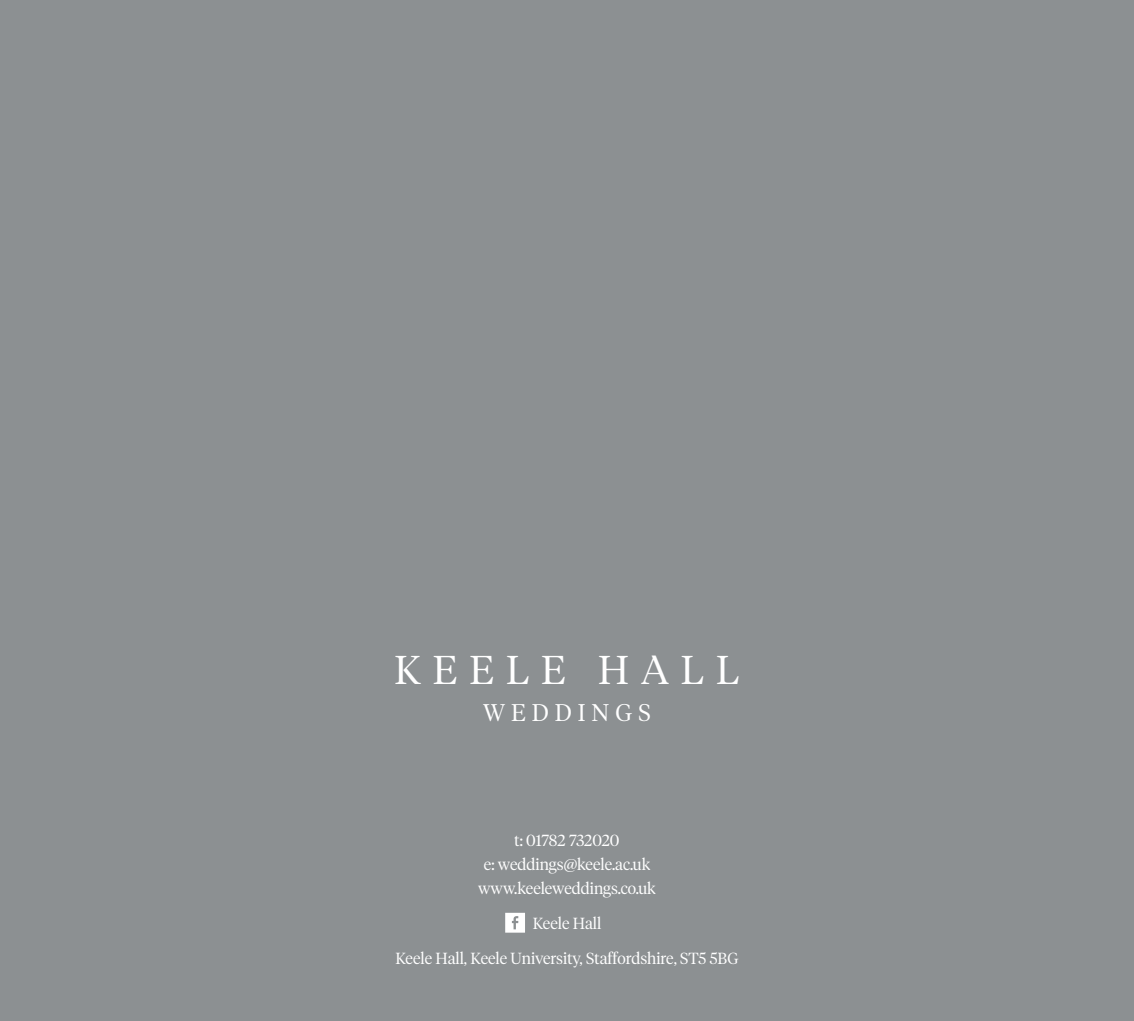
<style>
.page{position:relative;width:1134px;height:1021px;background:#fff}
.page>*{position:absolute;margin:0;border:0;box-sizing:border-box;transform-origin:0 0}
.t1{font:300 40px "Tiempos Headline";letter-spacing:.3em;color:#fff}
.t2{font:300 24px "Tiempos Headline";letter-spacing:.25em;color:#fff}
.t3{font:300 16px/24px "Tiempos Headline";color:#fff;text-align:center}
</style>
<div class="page">
<div style="left:0;top:0;width:1134px;height:1020px;background:#8c9092"></div>
<svg style="left:505px;top:912px;width:20px;height:20px"></svg>
<h1 class="t1" style="left:394px;top:642px;width:347px">KEELE HALL</h1>
<h2 class="t2" style="left:483px;top:696px;width:169px">WEDDINGS</h2>
<p class="t3" style="left:478px;top:827px;width:179px">t: 01782 732020<br>e: weddings@keele.ac.uk www.keeleweddings.co.uk</p>
<p class="t3" style="left:533px;top:910px;width:70px">Keele Hall</p>
<p class="t3" style="left:395px;top:945px;width:345px">Keele Hall, Keele University, Staffordshire, ST5 5BG</p>
</div>
